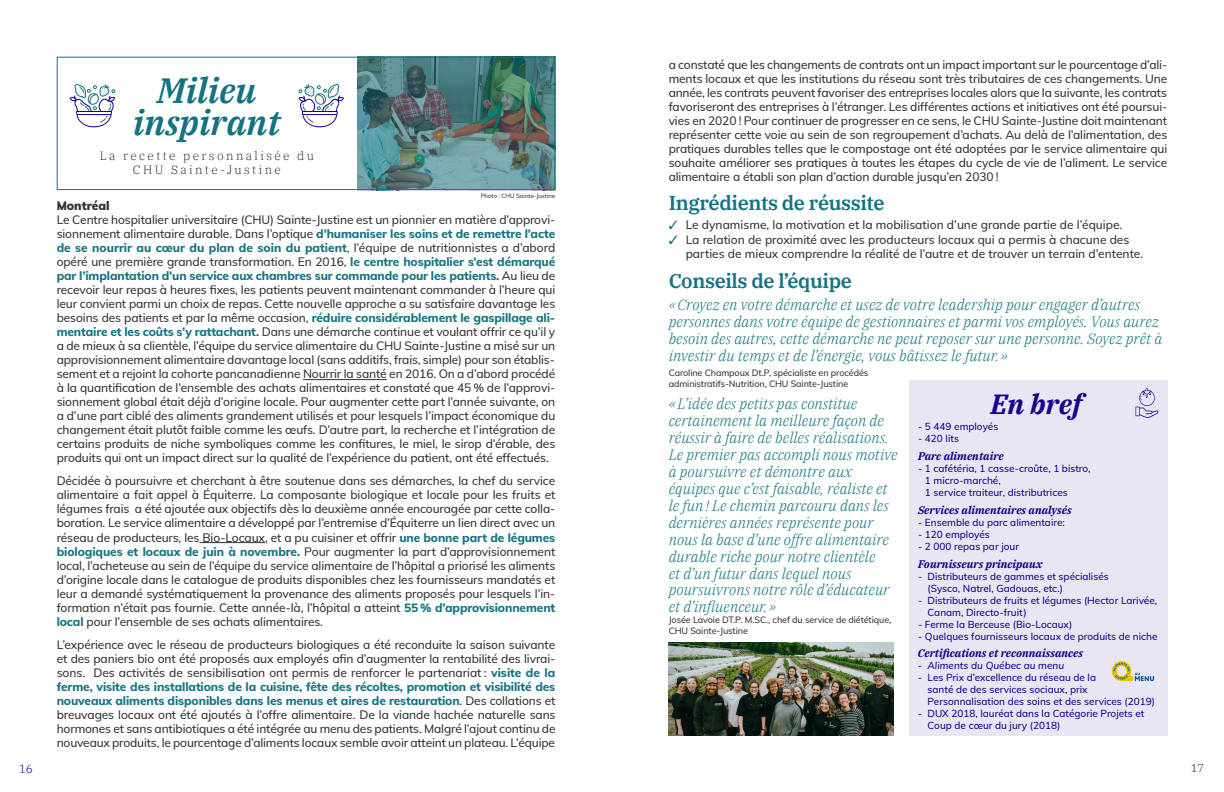
<style>
.page{position:relative;width:1224px;height:792px;background:#fff}
.page>*{position:absolute;margin:0;border:0;box-sizing:border-box;transform-origin:0 0}
.t1{font:italic 600 35px/32px "IBM Plex Serif";color:#147382;text-align:center}
.t2{font:italic 700 27.6px "IBM Plex Serif";color:#1c008c}
.t3{font:600 20px "IBM Plex Serif";letter-spacing:-.02em;color:#147382}
.t4{font:italic 300 15px/17px "IBM Plex Serif";color:#147382}
.t5{font:500 12px/14px "Muli";letter-spacing:-.01em;color:#333236;text-align:justify}
.t6{font:300 12px/14.4px "IBM Plex Serif";letter-spacing:.2em;color:#333236;text-align:center}
.t7{font:900 12px "Muli";color:#333236}
.t8{font:300 12px "IBM Plex Serif";color:#1c008c}
.t9{font:italic 700 11px "IBM Plex Serif";color:#1c008c}
.t10{font:300 11px "IBM Plex Serif";color:#1c008c}
.t11{font:500 10px/12px "Muli";color:#1c008c}
.t12{font:italic 500 10px "Muli";color:#1c008c}
.t13{font:500 9px/10.8px "Muli";letter-spacing:-.01em;color:#333236}
.t14{font:500 6px "Muli";color:#333236}
.s1{font-weight:800;color:#147382}
.s2{color:#147382}
</style>
<div class="page">
<hr style="left:303px;top:379px;width:84px;height:1px;background:#333236">
<hr style="left:199px;top:542px;width:66px;height:1px;background:#333236">
<div style="left:909px;top:380px;width:258px;height:355px;background:#e8e6f3"></div>
<img style="left:1111px;top:661px;width:44px;height:21px">
<svg style="left:1136px;top:388px;width:22px;height:30px"></svg>
<svg style="left:298px;top:84px;width:46px;height:43px"></svg>
<svg style="left:70px;top:84px;width:45px;height:43px"></svg>
<div style="left:57px;top:57px;width:498px;height:133px;border:1px solid #147382"></div>
<img style="left:357px;top:57px;width:198px;height:133px">
<img style="left:669px;top:642px;width:224px;height:93px">
<h1 class="t1" style="left:133px;top:72px;width:149px">Milieu inspirant</h1>
<p class="t6" style="left:100px;top:148px;width:216px">La recette personnalisée du<br>CHU Sainte-Justine</p>
<p class="t14" style="left:481px;top:192px;width:76px">Photo : CHU Sainte-Justine</p>
<p class="t7" style="left:57px;top:197px;width:54px">Montréal</p>
<p class="t5" style="left:57px;top:213px;width:500px">Le Centre hospitalier universitaire (CHU) Sainte-Justine est un pionnier en matière d’approvi&shy;sionnement alimentaire durable. Dans l’optique <span class="s1">d’humaniser les soins et de remettre l’acte de se nourrir au cœur du plan de soin du patient</span>, l’équipe de nutritionnistes a d’abord opéré une première grande transformation. En 2016, <span class="s1">le centre hospitalier s’est démarqué par l’implantation d’un service aux chambres sur commande pour les patients.</span> Au lieu de recevoir leur repas à heures fixes, les patients peuvent maintenant commander à l’heure qui leur convient parmi un choix de repas. Cette nouvelle approche a su satisfaire davantage les besoins des patients et par la même occasion, <span class="s1">réduire considérablement le gaspillage ali&shy;mentaire et les coûts s’y rattachant.</span> Dans une démarche continue et voulant offrir ce qu’il y a de mieux à sa clientèle, l’équipe du service alimentaire du CHU Sainte-Justine a misé sur un approvisionnement alimentaire davantage local (sans additifs, frais, simple) pour son établis&shy;sement et a rejoint la cohorte pancanadienne Nourrir la santé en 2016. On a d’abord procédé à la quantification de l’ensemble des achats alimentaires et constaté que 45 % de l’approvi&shy;sionnement global était déjà d’origine locale. Pour augmenter cette part l’année suivante, on a d’une part ciblé des aliments grandement utilisés et pour lesquels l’impact économique du changement était plutôt faible comme les œufs. D’autre part, la recherche et l’intégration de certains produits de niche symboliques comme les confitures, le miel, le sirop d’érable, des produits qui ont un impact direct sur la qualité de l’expérience du patient, ont été effectués.</p>
<p class="t5" style="left:57px;top:474px;width:500px">Décidée à poursuivre et cherchant à être soutenue dans ses démarches, la chef du service alimentaire a fait appel à Équiterre. La composante biologique et locale pour les fruits et légumes frais a été ajoutée aux objectifs dès la deuxième année encouragée par cette colla&shy;boration. Le service alimentaire a développé par l’entremise d’Équiterre un lien direct avec un réseau de producteurs, les Bio-Locaux, et a pu cuisiner et offrir <span class="s1">une bonne part de légumes biologiques et locaux de juin à novembre.</span> Pour augmenter la part d’approvisionnement local, l’acheteuse au sein de l’équipe du service alimentaire de l’hôpital a priorisé les aliments d’origine locale dans le catalogue de produits disponibles chez les fournisseurs mandatés et leur a demandé systématiquement la provenance des aliments proposés pour lesquels l’in&shy;formation n’était pas fournie. Cette année-là, l’hôpital a atteint <span class="s1">55 % d’approvisionnement local</span> pour l’ensemble de ses achats alimentaires.</p>
<p class="t5" style="left:57px;top:637px;width:500px">L’expérience avec le réseau de producteurs biologiques a été reconduite la saison suivante et des paniers bio ont été proposés aux employés afin d’augmenter la rentabilité des livrai&shy;sons. Des activités de sensibilisation ont permis de renforcer le partenariat : <span class="s1">visite de la ferme, visite des installations de la cuisine, fête des récoltes, promotion et visibilité des nouveaux aliments disponibles dans les menus et aires de restauration</span>. Des collations et breuvages locaux ont été ajoutés à l’offre alimentaire. De la viande hachée naturelle sans hormones et sans antibiotiques a été intégrée au menu des patients. Malgré l’ajout continu de nouveaux produits, le pourcentage d’aliments locaux semble avoir atteint un plateau. L’équipe</p>
<p class="t5" style="left:669px;top:57px;width:500px">a constaté que les changements de contrats ont un impact important sur le pourcentage d’ali&shy;ments locaux et que les institutions du réseau sont très tributaires de ces changements. Une année, les contrats peuvent favoriser des entreprises locales alors que la suivante, les contrats favoriseront des entreprises à l’étranger. Les différentes actions et initiatives ont été poursui&shy;vies en 2020 ! Pour continuer de progresser en ce sens, le CHU Sainte-Justine doit maintenant représenter cette voie au sein de son regroupement d’achats. Au delà de l’alimentation, des pratiques durables telles que le compostage ont été adoptées par le service alimentaire qui souhaite améliorer ses pratiques à toutes les étapes du cycle de vie de l’aliment. Le service alimentaire a établi son plan d’action durable jusqu’en 2030 !</p>
<h3 class="t3" style="left:669px;top:187px;width:217px">Ingrédients de réussite</h3>
<p class="t5" style="left:669px;top:217px;width:455px"><span class="s2">✓</span> Le dynamisme, la motivation et la mobilisation d’une grande partie de l’équipe.</p>
<p class="t5" style="left:686px;top:231px;width:459px;line-height:14.4px;text-indent:-17px"><span class="s2">✓</span> La relation de proximité avec les producteurs locaux qui a permis à chacune des parties de mieux comprendre la réalité de l’autre et de trouver un terrain d’entente.</p>
<h3 class="t3" style="left:669px;top:266px;width:185px">Conseils de l’équipe</h3>
<p class="t4" style="left:669px;top:295px;width:495px">«Croyez en votre démarche et usez de votre leadership pour engager d’autres personnes dans votre équipe de gestionnaires et parmi vos employés. Vous aurez besoin des autres, cette démarche ne peut reposer sur une personne. Soyez prêt à investir du temps et de l’énergie, vous bâtissez le futur. »</p>
<p class="t13" style="left:669px;top:367px;width:201px">Caroline Champoux Dt.P, spécialiste en procédés administratifs-Nutrition, CHU Sainte-Justine</p>
<p class="t4" style="left:669px;top:393px;width:230px">«L’idée des petits pas constitue certainement la meilleure façon de réussir à faire de belles réalisations.<br>Le premier pas accompli nous motive à poursuivre et démontre aux équipes que c’est faisable, réaliste et le fun! Le chemin parcouru dans les dernières années représente pour nous la base d’une offre alimentaire durable riche pour notre clientèle<br>et d’un futur dans lequel nous poursuivrons notre rôle d’éducateur et d’influenceur. »</p>
<p class="t13" style="left:669px;top:614px;width:224px">Josée Lavoie DT.P. M.SC., chef du service de diététique,<br>CHU Sainte-Justine</p>
<h2 class="t2" style="left:991px;top:383px;width:92px">En bref</h2>
<p class="t11" style="left:918px;top:420px;width:82px">- 5 449 employés</p>
<p class="t11" style="left:918px;top:432px;width:42px">- 420 lits</p>
<p class="t9" style="left:918px;top:448px;width:87px">Parc alimentaire</p>
<p class="t11" style="left:925px;top:462px;width:167px;text-indent:-7px">- 1 cafétéria, 1 casse-croûte, 1 bistro,<br>1 micro-marché,<br>1 service traiteur, distributrices</p>
<p class="t9" style="left:918px;top:501px;width:155px">Services alimentaires analysés</p>
<p class="t11" style="left:918px;top:516px;width:148px">- Ensemble du parc alimentaire:</p>
<p class="t11" style="left:918px;top:528px;width:73px">- 120 employés</p>
<p class="t11" style="left:918px;top:540px;width:103px">- 2 000 repas par jour</p>
<p class="t9" style="left:918px;top:555px;width:126px">Fournisseurs principaux</p>
<p class="t11" style="left:928px;top:570px;width:183px;text-indent:-10px">- Distributeurs de gammes et spécialisés (Sysco, Natrel, Gadouas, etc.)</p>
<p class="t11" style="left:928px;top:594px;width:231px;text-indent:-10px">- Distributeurs de fruits et légumes (Hector Larivée,<br>Canam, Directo-fruit)</p>
<p class="t11" style="left:918px;top:618px;width:156px">- Ferme la Berceuse (Bio-Locaux)</p>
<p class="t11" style="left:918px;top:630px;width:241px">- Quelques fournisseurs locaux de produits de niche</p>
<p class="t9" style="left:918px;top:645px;width:167px">Certifications et reconnaissances</p>
<p class="t12" style="left:918px;top:658px;width:148px">- Aliments du Québec au menu</p>
<p class="t11" style="left:928px;top:671px;width:229px;text-indent:-10px">- Les Prix d’excellence du réseau de la<br>santé de des services sociaux, prix<br>Personnalisation des soins et des services (2019)</p>
<p class="t11" style="left:928px;top:707px;width:218px;text-indent:-10px">- DUX 2018, lauréat dans la Catégorie Projets et<br>Coup de cœur du jury (2018)</p>
<p class="t8" style="left:19px;top:759px;width:16px">16</p>
<p class="t10" style="left:1191px;top:759px;width:15px">17</p>
</div>
